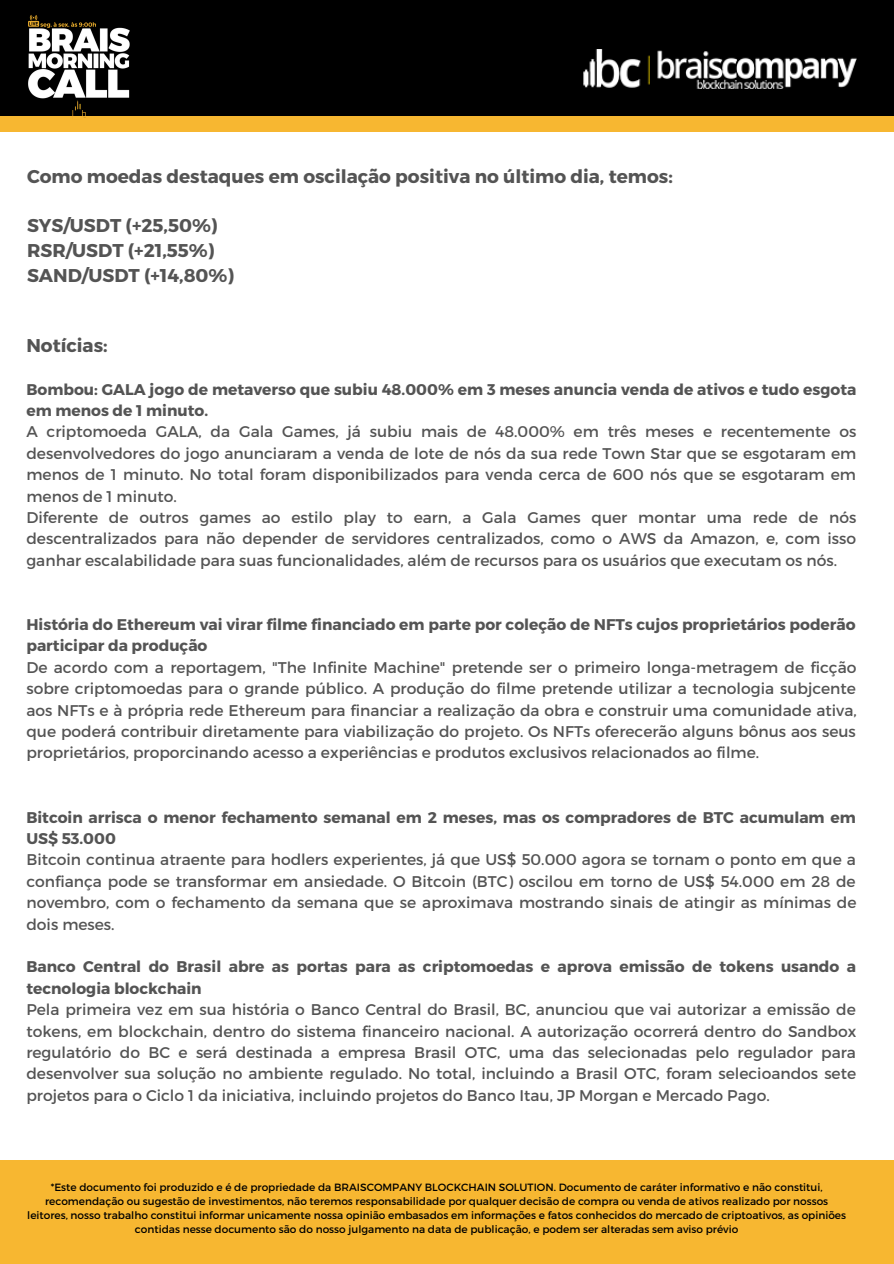
<style>
.page{position:relative;width:894px;height:1264px;background:#fff}
.page>*{position:absolute;margin:0;border:0;box-sizing:border-box;transform-origin:0 0}
.t1{font:700 18.45px "Montserrat";color:#545454}
.t2{font:15.45px/21.5px "Montserrat";color:#545454;text-align:justify}
.t3{font:700 15.45px/21.5px "Montserrat";color:#545454}
.t4{font:10.5px/14px "Montserrat";color:#000;text-align:center}
</style>
<div class="page">
<div style="left:0;top:0;width:893px;height:131px;background:#f7b731"></div>
<div style="left:0;top:0;width:893px;height:116px;background:#000"></div>
<img style="left:583px;top:50px;width:273px;height:38px">
<div style="left:0;top:1159px;width:893px;height:104px;background:#f7b731"></div>
<img style="left:0;top:15px;width:159px;height:117px">
<p class="t1" style="left:27px;top:164px;width:647px">Como moedas destaques em oscilação positiva no último dia, temos:</p>
<p class="t1" style="left:27px;top:214px;width:192px">SYS/USDT (+25,50%)</p>
<p class="t1" style="left:27px;top:238px;width:189px">RSR/USDT (+21,55%)</p>
<p class="t1" style="left:27px;top:263px;width:208px">SAND/USDT (+14,80%)</p>
<p class="t1" style="left:26px;top:333px;width:83px">Notícias:</p>
<p class="t3" style="left:26px;top:377px;width:831px">Bombou: GALA jogo de metaverso que subiu 48.000% em 3 meses anuncia venda de ativos e tudo esgota em menos de 1 minuto.</p>
<p class="t2" style="left:26px;top:420px;width:831px">A criptomoeda GALA, da Gala Games, já subiu mais de 48.000% em três meses e recentemente os desenvolvedores do jogo anunciaram a venda de lote de nós da sua rede Town Star que se esgotaram em menos de 1 minuto. No total foram disponibilizados para venda cerca de 600 nós que se esgotaram em menos de 1 minuto.</p>
<p class="t2" style="left:26px;top:506px;width:831px">Diferente de outros games ao estilo play to earn, a Gala Games quer montar uma rede de nós descentralizados para não depender de servidores centralizados, como o AWS da Amazon, e, com isso ganhar escalabilidade para suas funcionalidades, além de recursos para os usuários que executam os nós.</p>
<p class="t3" style="left:26px;top:613px;width:830px">História do Ethereum vai virar filme financiado em parte por coleção de NFTs cujos proprietários poderão participar da produção</p>
<p class="t2" style="left:26px;top:655px;width:831px">De acordo com a reportagem, "The Infinite Machine" pretende ser o primeiro longa-metragem de ficção sobre criptomoedas para o grande público. A produção do filme pretende utilizar a tecnologia subjcente aos NFTs e à própria rede Ethereum para financiar a realização da obra e construir uma comunidade ativa, que poderá contribuir diretamente para viabilização do projeto. Os NFTs oferecerão alguns bônus aos seus proprietários, proporcinando acesso a experiências e produtos exclusivos relacionados ao filme.</p>
<p class="t3" style="left:26px;top:805px;width:830px">Bitcoin arrisca o menor fechamento semanal em 2 meses, mas os compradores de BTC acumulam em<br>US$ 53.000</p>
<p class="t2" style="left:26px;top:848px;width:831px">Bitcoin continua atraente para hodlers experientes, já que US$ 50.000 agora se tornam o ponto em que a confiança pode se transformar em ansiedade. O Bitcoin (BTC) oscilou em torno de US$ 54.000 em 28 de novembro, com o fechamento da semana que se aproximava mostrando sinais de atingir as mínimas de dois meses.</p>
<p class="t3" style="left:26px;top:955px;width:831px">Banco Central do Brasil abre as portas para as criptomoedas e aprova emissão de tokens usando a tecnologia blockchain</p>
<p class="t2" style="left:26px;top:998px;width:831px">Pela primeira vez em sua história o Banco Central do Brasil, BC, anunciou que vai autorizar a emissão de tokens, em blockchain, dentro do sistema financeiro nacional. A autorização ocorrerá dentro do Sandbox regulatório do BC e será destinada a empresa Brasil OTC, uma das selecionadas pelo regulador para desenvolver sua solução no ambiente regulado. No total, incluindo a Brasil OTC, foram selecioandos sete projetos para o Ciclo 1 da iniciativa, incluindo projetos do Banco Itau, JP Morgan e Mercado Pago.</p>
<p class="t4" style="left:27px;top:1179px;width:820px">*Este documento foi produzido e é de propriedade da BRAISCOMPANY BLOCKCHAIN SOLUTION. Documento de caráter informativo e não constitui, recomendação ou sugestão de investimentos, não teremos responsabilidade por qualquer decisão de compra ou venda de ativos realizado por nossos leitores, nosso trabalho constitui informar unicamente nossa opinião embasados em informações e fatos conhecidos do mercado de criptoativos, as opiniões contidas nesse documento são do nosso julgamento na data de publicação, e podem ser alteradas sem aviso prévio</p>
</div>
